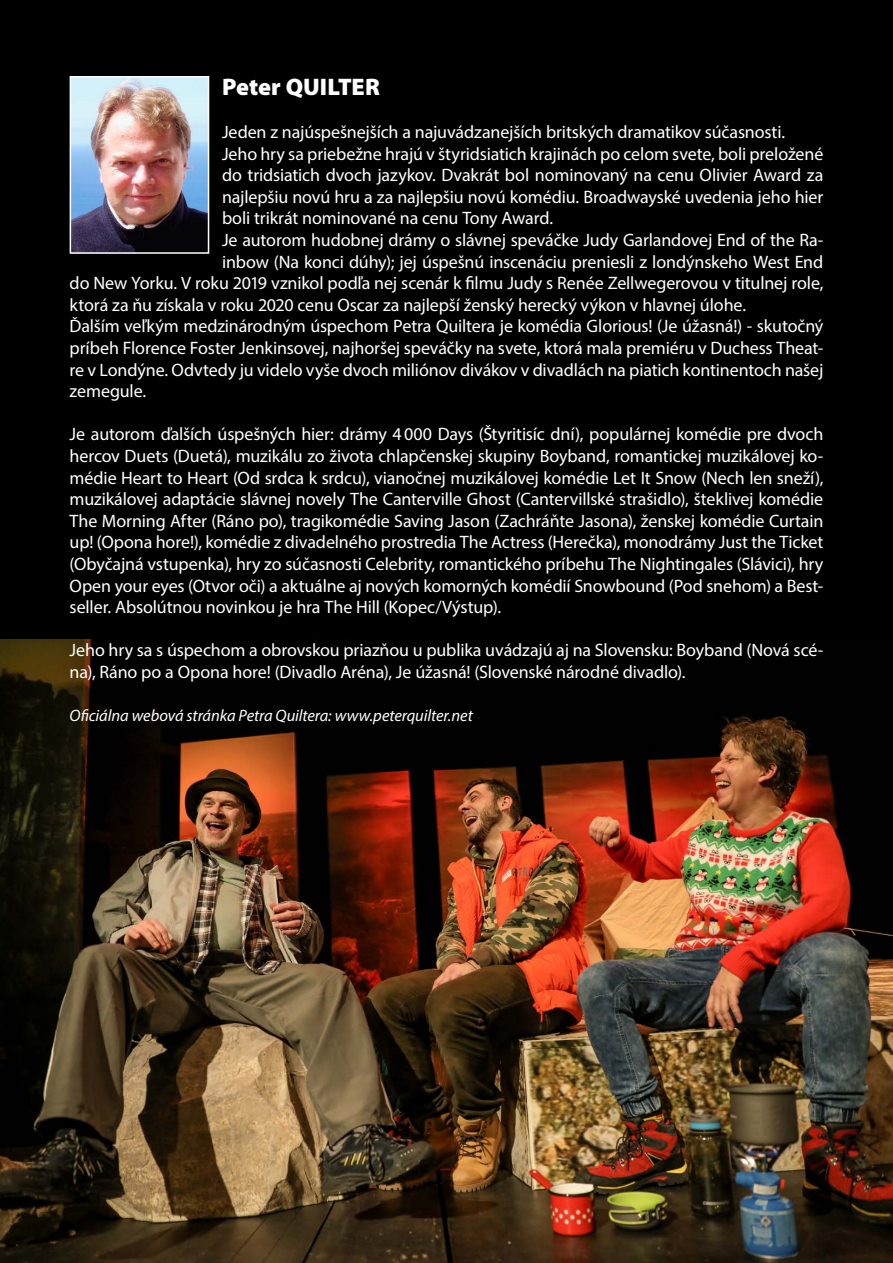
<style>
.page{position:relative;width:893px;height:1263px;background:#000}
.page>*{position:absolute;margin:0;border:0;box-sizing:border-box;transform-origin:0 0}
.t1{font:900 24px "Myriad Pro";color:#fff}
.t2{font:18px/21.6px "Myriad Pro";letter-spacing:-.01em;color:#fff;text-align:justify}
.t3{font:italic 16.5px "Myriad Pro";letter-spacing:-.005em;color:#fff}
</style>
<div class="page">
<img style="left:0;top:640px;width:893px;height:623px">
<img style="left:73px;top:79px;width:133px;height:172px">
<div style="left:70px;top:76px;width:139px;height:178px;border:2px solid #fff"></div>
<h1 class="t1" style="left:222px;top:73px;width:159px">Peter QUILTER</h1>
<p class="t2" style="left:222px;top:121px;width:565px">Jeden z najúspešnejších a najuvádzanejších britských dramatikov súčasnosti.</p>
<p class="t2" style="left:222px;top:142px;width:603px">Jeho hry sa priebežne hrajú v štyridsiatich krajinách po celom svete, boli preložené</p>
<p class="t2" style="left:222px;top:164px;width:603px">do tridsiatich dvoch jazykov. Dvakrát bol nominovaný na cenu Olivier Award za</p>
<p class="t2" style="left:222px;top:186px;width:603px">najlepšiu novú hru a za najlepšiu novú komédiu. Broadwayské uvedenia jeho hier</p>
<p class="t2" style="left:222px;top:207px;width:333px">boli trikrát nominované na cenu Tony Award.</p>
<p class="t2" style="left:222px;top:229px;width:603px">Je autorom hudobnej drámy o slávnej speváčke Judy Garlandovej End of the Ra-</p>
<p class="t2" style="left:222px;top:250px;width:603px">inbow (Na konci dúhy); jej úspešnú inscenáciu preniesli z londýnskeho West End</p>
<p class="t2" style="left:70px;top:272px;width:755px">do New Yorku. V roku 2019 vznikol podľa nej scenár k filmu Judy s Renée Zellwegerovou v titulnej role,</p>
<p class="t2" style="left:70px;top:294px;width:678px">ktorá za ňu získala v roku 2020 cenu Oscar za najlepší ženský herecký výkon v hlavnej úlohe.</p>
<p class="t2" style="left:70px;top:315px;width:755px">Ďalším veľkým medzinárodným úspechom Petra Quiltera je komédia Glorious! (Je úžasná!) - skutočný</p>
<p class="t2" style="left:70px;top:337px;width:755px">príbeh Florence Foster Jenkinsovej, najhoršej speváčky na svete, ktorá mala premiéru v Duchess Theat-</p>
<p class="t2" style="left:70px;top:358px;width:755px">re v Londýne. Odvtedy ju videlo vyše dvoch miliónov divákov v divadlách na piatich kontinentoch našej</p>
<p class="t2" style="left:70px;top:380px;width:78px">zemegule.</p>
<p class="t2" style="left:70px;top:423px;width:755px">Je autorom ďalších úspešných hier: drámy 4000 Days (Štyritisíc dní), populárnej komédie pre dvoch hercov Duets (Duetá), muzikálu zo života chlapčenskej skupiny Boyband, romantickej muzikálovej ko&shy;médie Heart to Heart (Od srdca k srdcu), vianočnej muzikálovej komédie Let It Snow (Nech len sneží), muzikálovej adaptácie slávnej novely The Canterville Ghost (Cantervillské strašidlo), šteklivej komédie The Morning After (Ráno po), tragikomédie Saving Jason (Zachráňte Jasona), ženskej komédie Curtain up! (Opona hore!), komédie z divadelného prostredia The Actress (Herečka), monodrámy Just the Ticket (Obyčajná vstupenka), hry zo súčasnosti Celebrity, romantického príbehu The Nightingales (Slávici), hry Open your eyes (Otvor oči) a aktuálne aj nových komorných komédií Snowbound (Pod snehom) a Best&shy;seller. Absolútnou novinkou je hra The Hill (Kopec/Výstup).</p>
<p class="t2" style="left:70px;top:639px;width:755px">Jeho hry sa s úspechom a obrovskou priazňou u publika uvádzajú aj na Slovensku: Boyband (Nová scé&shy;na), Ráno po a Opona hore! (Divadlo Aréna), Je úžasná! (Slovenské národné divadlo).</p>
<p class="t3" style="left:70px;top:705px;width:405px">Oficiálna webová stránka Petra Quiltera: www.peterquilter.net</p>
</div>
